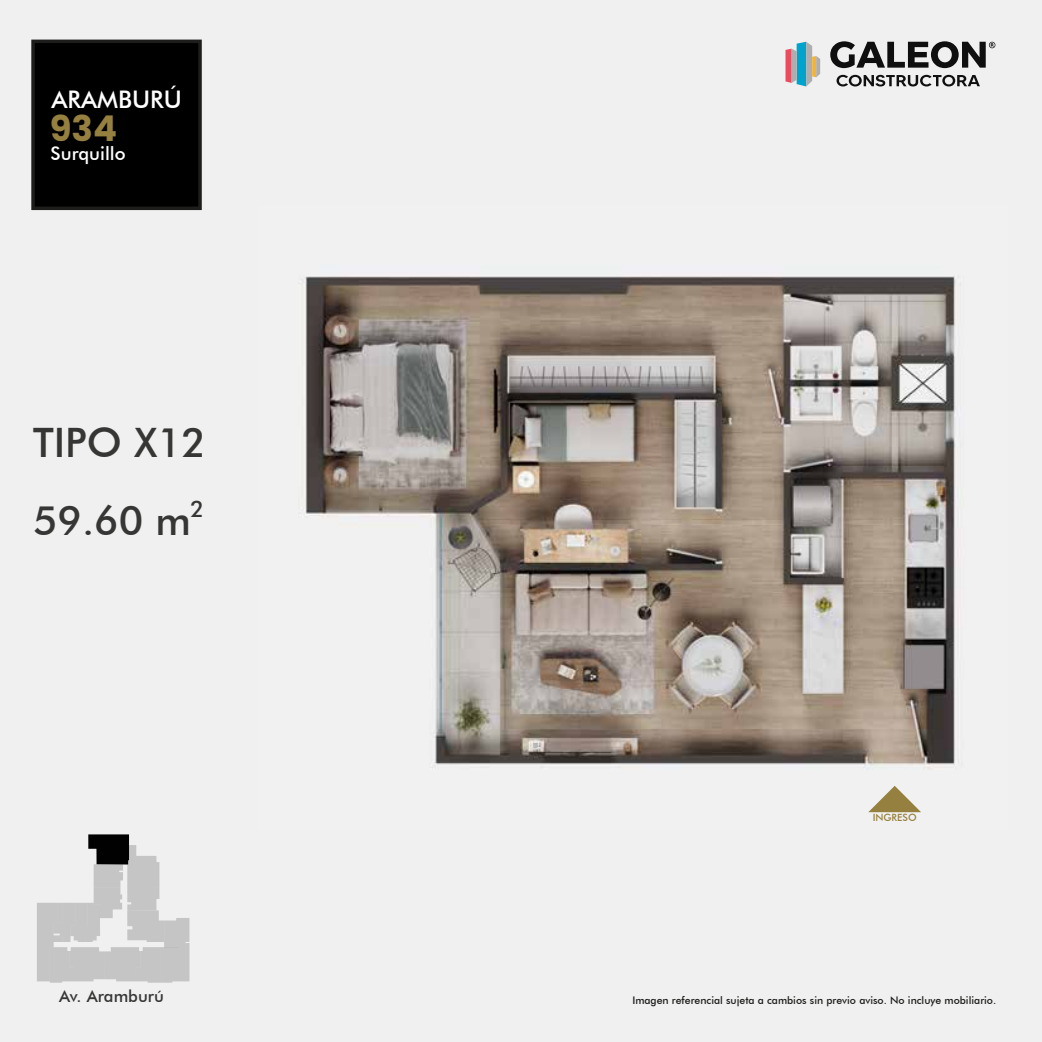
<style>
.page{position:relative;width:1042px;height:1042px;background:#f0f0f0}
.page>*{position:absolute;margin:0;border:0;box-sizing:border-box;transform-origin:0 0}
.t1{font:500 40.6px/78px "Futura BT";color:#363635}
.t2{font:700 35.52px "Poppins";color:#95803f}
.t3{font:500 24.32px "Futura BT";color:#fff}
.t4{font:500 18.55px "Futura BT";color:#fff}
.t5{font:500 16.8px "Futura BT";color:#363635}
.t6{font:500 10.5px "Futura BT";color:#1d1d1b}
.t7{font:500 9.97px "Futura BT";color:#95803f}
</style>
<div class="page">
<img style="left:305px;top:276px;width:650px;height:537px">
<svg style="left:37px;top:834px;width:152px;height:148px"></svg>
<svg style="left:785px;top:42px;width:35px;height:44px"></svg>
<svg style="left:830px;top:41px;width:165px;height:27px"></svg>
<svg style="left:836px;top:75px;width:144px;height:11px"></svg>
<div style="left:31px;top:40px;width:171px;height:170px;background:#000;border:4px solid #1d1d1b"></div>
<svg style="left:868px;top:786px;width:53px;height:26px"></svg>
<h3 class="t3" style="left:52px;top:85px;width:132px">ARAMBURÚ</h3>
<h2 class="t2" style="left:50px;top:107px;width:69px">934</h2>
<h3 class="t4" style="left:51px;top:142px;width:77px">Surquillo</h3>
<h1 class="t1" style="left:33px;top:403px;width:175px">TIPO X12<br>59.60 m<sup>2</sup></h1>
<h3 class="t5" style="left:59px;top:986px;width:106px">Av. Aramburú</h3>
<p class="t7" style="left:872px;top:812px;width:46px">INGRESO</p>
<p class="t6" style="left:632px;top:993px;width:365px">Imagen referencial sujeta a cambios sin previo aviso. No incluye mobiliario.</p>
</div>
